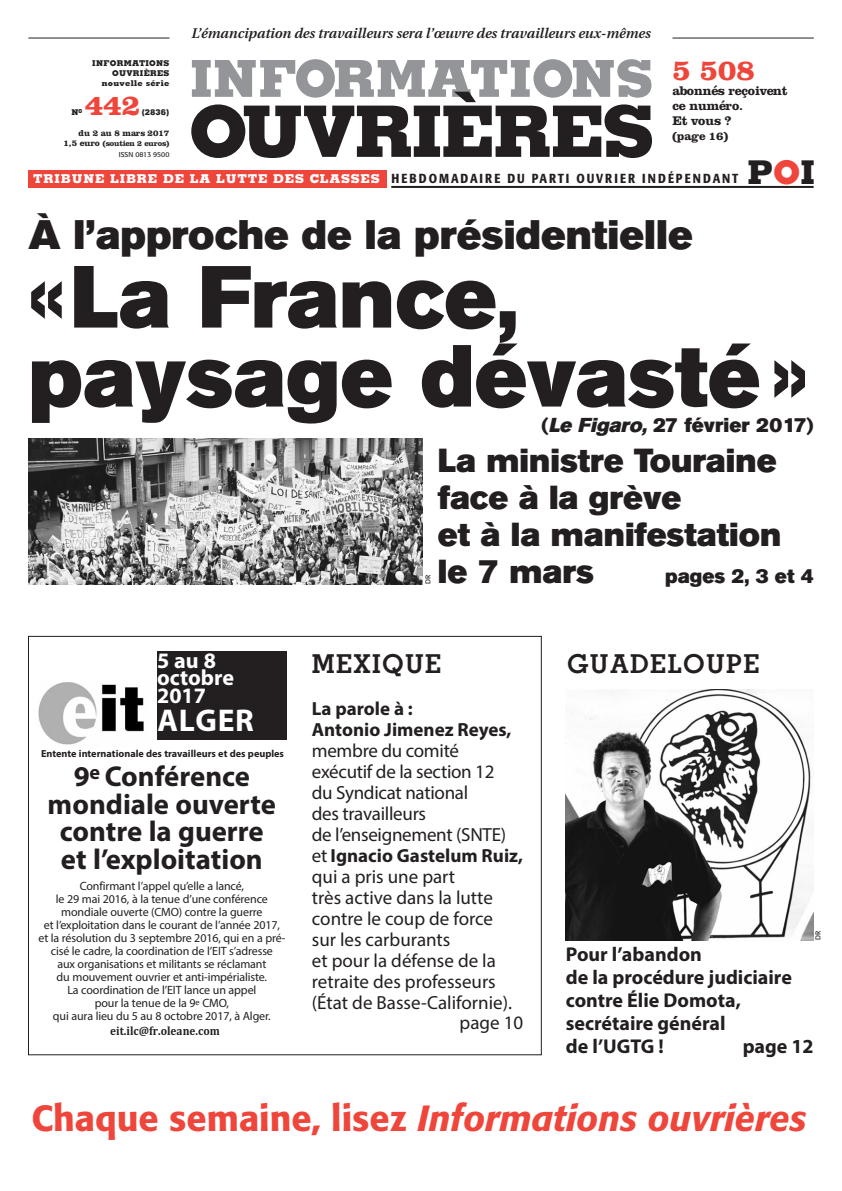
<style>
.page{position:relative;width:842px;height:1191px;background:#fff}
.page>*{position:absolute;margin:0;border:0;box-sizing:border-box;transform-origin:0 0}
.t1{font:87.1px/79px "Akzidenz Grotesk BE Super";color:#231f20}
.t2{font:800 71px "Memphis";letter-spacing:-.035em;color:#231f20}
.t3{font:800 51px "Memphis";color:#939598}
.t4{font:40.9px "Akzidenz Grotesk BE Super";color:#231f20}
.t5{font:italic 500 36px "Formata";color:#ef463c}
.t6{font:33px/37px "Akzidenz Grotesk BE Super";color:#231f20}
.t7{font:800 32.7px "Memphis";color:#231f20}
.t8{font:700 31.6px "Myriad Pro";letter-spacing:.02em;color:#fff}
.t9{font:700 30px "Clarendon";color:#ef463c}
.t10{font:700 28.8px/27.7px "Myriad Pro";color:#231f20;text-align:center}
.t11{font:700 26px "Memphis";letter-spacing:.05em;color:#231f20}
.t12{font:700 22.1px/17.6px "Myriad Pro";color:#fff}
.t13{font:700 20px/23px "Myriad Pro";color:#231f20}
.t14{font:20px "Akzidenz Grotesk BE Super";color:#231f20}
.t15{font:19px "Myriad Pro";letter-spacing:-.005em;color:#231f20}
.t16{font:700 19px/21px "Myriad Pro";color:#231f20}
.t17{font:italic 600 14px "Utopia";color:#231f20}
.t18{font:500 condensed 13px "Formata";letter-spacing:.155em;color:#231f20}
.t19{font:700 13px/15px "Clarendon";color:#231f20}
.t20{font:700 12.3px "Cambria";color:#231f20;scale:.92 1}
.t21{font:12px/13px "Myriad Pro";letter-spacing:-.01em;color:#231f20;text-align:center}
.t22{font:700 12px "Clarendon";color:#231f20}
.t23{font:700 10.2px "Myriad Pro";color:#231f20}
.t24{font:700 9px "Clarendon";color:#231f20}
.t25{font:800 8px/10px "Memphis";letter-spacing:.035em;color:#231f20;text-align:right}
.t26{font:700 8px "Clarendon";letter-spacing:-.03em;color:#231f20}
.t27{font:7px "Formata";color:#231f20}
.s1{font-size:9px}
.s2{font-family:"Memphis";font-weight:800;font-stretch:normal;font-size:12.2px;color:#fff}
.s3{color:#ef463c}
.s4{font-style:italic}
.s5{font-weight:400}
.s6{font-style:normal}
</style>
<div class="page">
<hr style="left:28px;top:38px;width:142px;height:1px;background:#231f20">
<hr style="left:672px;top:38px;width:142px;height:1px;background:#231f20">
<img style="left:28px;top:438px;width:395px;height:146px">
<img style="left:38px;top:682px;width:106px;height:63px">
<div style="left:157px;top:651px;width:130px;height:89px;background:#231f20"></div>
<img style="left:566px;top:689px;width:248px;height:251px">
<div style="left:28px;top:170px;width:358px;height:18px;background:#ef463c"></div>
<hr style="left:391px;top:186px;width:423px;height:2px;background:#231f20">
<p class="t17" style="left:191px;top:28px;width:461px">L’émancipation des travailleurs sera l’œuvre des travailleurs eux-mêmes</p>
<h3 class="t3" style="left:190px;top:60px;width:464px">INFORMATIONS</h3>
<p class="t25" style="left:92px;top:59px;width:79px">INFORMATIONS<br>OUVRIÈRES nouvelle série</p>
<h3 class="t9" style="left:672px;top:52px;width:84px">5 508</h3>
<p class="t19" style="left:672px;top:83px;width:117px">abonnés reçoivent ce numéro.<br>Et vous ?</p>
<p class="t22" style="left:672px;top:129px;width:57px">(page 16)</p>
<h2 class="t2" style="left:189px;top:106px;width:467px">OUVRIÈRES</h2>
<h3 class="t9" style="left:85px;top:87px;width:56px">442</h3>
<p class="t25" style="left:142px;top:108px;width:29px">(2836)</p>
<p class="t24" style="left:79px;top:127px;width:92px">du 2 au 8 mars 2017</p>
<p class="t26" style="left:63px;top:139px;width:107px"><span class="s1">1,5 euro</span> (soutien 2 euros)</p>
<p class="t27" style="left:119px;top:151px;width:52px">ISSN 0813 9500</p>
<p class="t18" style="left:33px;top:174px;width:707px"><span class="s2">TRIBUNE LIBRE DE LA LUTTE DES CLASSES</span> HEBDOMADAIRE DU PARTI OUVRIER INDÉPENDANT</p>
<p class="t25" style="left:72px;top:108px;width:12px">N<sup>0</sup></p>
<h3 class="t7" style="left:748px;top:160px;width:69px">P<span class="s3">O</span>I</h3>
<h3 class="t4" style="left:28px;top:218px;width:666px">À l’approche de la présidentielle</h3>
<h1 class="t1" style="left:28px;top:264px;width:781px">«La France, paysage dévasté»</h1>
<h3 class="t14" style="left:541px;top:416px;width:274px">(<span class="s4">Le Figaro,</span> 27 février 2017)</h3>
<h3 class="t6" style="left:438px;top:444px;width:345px">La ministre Touraine face à la grève<br>et à la manifestation le 7 mars</h3>
<h3 class="t14" style="left:665px;top:567px;width:150px">pages 2, 3 et 4</h3>
<p class="t27" style="left:425px;top:583px;width:11px;rotate:-90deg">DR</p>
<h3 class="t12" style="left:157px;top:653px;width:78px">5 au 8 octobre<br>2017</h3>
<h3 class="t8" style="left:157px;top:708px;width:98px">ALGER</h3>
<h3 class="t10" style="left:48px;top:764px;width:230px">9<sup>e</sup> Conférence mondiale ouverte contre la guerre et l’exploitation</h3>
<p class="t23" style="left:41px;top:749px;width:244px">Entente internationale des travailleurs et des peuples</p>
<p class="t21" style="left:38px;top:880px;width:248px">Confirmant l’appel qu’elle a lancé,<br>le 29 mai 2016, à la tenue d’une conférence mondiale ouverte (CMO) contre la guerre<br>et l’exploitation dans le courant de l’année 2017, et la résolution du 3 septembre 2016, qui en a pré&shy;cisé le cadre, la coordination de l’EIT s’adresse<br>aux organisations et militants se réclamant<br>du mouvement ouvrier et anti-impérialiste.<br>La coordination de l’EIT lance un appel<br>pour la tenue de la 9<sup>e</sup> CMO,<br>qui aura lieu du 5 au 8 octobre 2017, à Alger.</p>
<p class="t20" style="left:110px;top:1023px;width:121px">eit.ilc@fr.oleane.com</p>
<h3 class="t11" style="left:312px;top:654px;width:131px">MEXIQUE</h3>
<h3 class="t11" style="left:567px;top:654px;width:194px">GUADELOUPE</h3>
<h3 class="t16" style="left:312px;top:699px;width:201px">La parole à :<br>Antonio Jimenez Reyes,</h3>
<h3 class="t15" style="left:312px;top:743px;width:149px">membre du comité</h3>
<h3 class="t15" style="left:312px;top:764px;width:184px">exécutif de la section 12</h3>
<h3 class="t15" style="left:312px;top:785px;width:158px">du Syndicat national</h3>
<h3 class="t15" style="left:312px;top:806px;width:116px">des travailleurs</h3>
<h3 class="t15" style="left:312px;top:827px;width:196px">de l’enseignement (SNTE)</h3>
<h3 class="t16" style="left:312px;top:846px;width:213px"><span class="s5">et</span> Ignacio Gastelum Ruiz,</h3>
<h3 class="t15" style="left:312px;top:869px;width:145px">qui a pris une part</h3>
<h3 class="t15" style="left:312px;top:890px;width:183px">très active dans la lutte</h3>
<h3 class="t15" style="left:312px;top:911px;width:183px">contre le coup de force</h3>
<h3 class="t15" style="left:312px;top:932px;width:140px">sur les carburants</h3>
<h3 class="t15" style="left:312px;top:953px;width:186px">et pour la défense de la</h3>
<h3 class="t15" style="left:312px;top:974px;width:185px">retraite des professeurs</h3>
<h3 class="t15" style="left:312px;top:995px;width:202px">(État de Basse-Californie).</h3>
<h3 class="t15" style="left:460px;top:1015px;width:65px">page 10</h3>
<p class="t27" style="left:815px;top:940px;width:11px;rotate:-90deg">DR</p>
<h3 class="t13" style="left:566px;top:944px;width:228px">Pour l’abandon<br>de la procédure judiciaire contre Élie Domota, secrétaire général<br>de l’UGTG !</h3>
<h3 class="t13" style="left:743px;top:1036px;width:73px">page 12</h3>
<h3 class="t5" style="left:31px;top:1103px;width:777px"><span class="s6">Chaque semaine, lisez</span> Informations ouvrières</h3>
</div>
